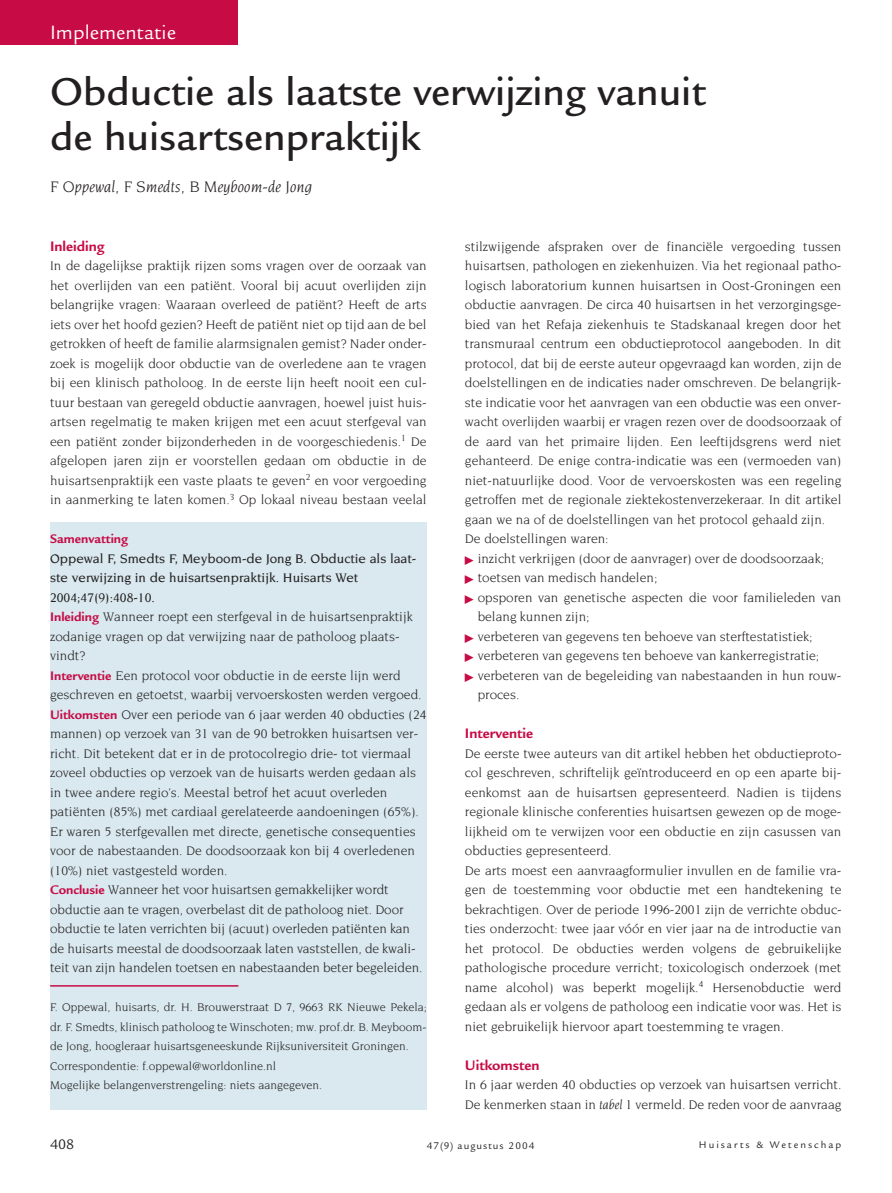
<style>
.page{position:relative;width:892px;height:1193px;background:#fff}
.page>*{position:absolute;margin:0;border:0;box-sizing:border-box;transform-origin:0 0}
.t1{font:500 42px/45px "Legacy Sans";color:#231f20}
.t2{font:21px "Legacy Sans";color:#fff}
.t3{font:italic 16.5px "Novarese";color:#231f20}
.t4{font:700 15px "Legacy Sans";color:#c70b45}
.t5{font:15px "Legacy Sans";color:#231f20}
.t6{font:13.5px/19.5px "Novarese";color:#231f20}
.t7{font:700 13.5px "Legacy Sans";color:#c70b45}
.t8{font:12px/19.5px "Novarese";color:#231f20}
.t9{font:10.5px "Legacy Sans";letter-spacing:.19em;color:#231f20}
.t10{font:10.5px "Legacy Sans";letter-spacing:.1em;color:#231f20}
.s1{font-weight:500}
.s2{font-family:"Legacy Sans";font-weight:700;color:#c70b45}
.s3{font-family:"Universal Newswith Comm Pi";font-size:9px;color:#c70b45}
.s4{font-style:italic}
</style>
<div class="page">
<svg style="left:0;top:0;width:427px;height:1110px"></svg>
<h2 class="t2" style="left:50px;top:24px;width:127px">Implementatie</h2>
<h1 class="t1" style="left:50px;top:72px;width:657px">Obductie als laatste verwijzing vanuit de huisartsenpraktijk</h1>
<p class="t3" style="left:50px;top:180px;width:263px">F Oppewal, F Smedts, B Meyboom-de Jong</p>
<p class="t4" style="left:50px;top:240px;width:56px">Inleiding</p>
<p class="t6" style="left:50px;top:257px;width:378px;text-align:justify">In de dagelijkse praktijk rijzen soms vragen over de oorzaak van het overlijden van een patiënt. Vooral bij acuut overlijden zijn belangrijke vragen: Waaraan overleed de patiënt? Heeft de arts iets over het hoofd gezien? Heeft de patiënt niet op tijd aan de bel getrokken of heeft de familie alarmsignalen gemist? Nader onder&shy;zoek is mogelijk door obductie van de overledene aan te vragen bij een klinisch patholoog. In de eerste lijn heeft nooit een cul&shy;tuur bestaan van geregeld obductie aanvragen, hoewel juist huis&shy;artsen regelmatig te maken krijgen met een acuut sterfgeval van een patiënt zonder bijzonderheden in de voorgeschiedenis.<sup>1</sup> De afgelopen jaren zijn er voorstellen gedaan om obductie in de huisartsenpraktijk een vaste plaats te geven<sup>2</sup> en voor vergoeding in aanmerking te laten komen.<sup>3</sup> Op lokaal niveau bestaan veelal</p>
<p class="t7" style="left:50px;top:533px;width:80px">Samenvatting</p>
<p class="t6" style="left:50px;top:549px;width:378px"><span class="s1">Oppewal F, Smedts F, Meyboom-de Jong B. Obductie als laat&shy;ste verwijzing in de huisartsenpraktijk. Huisarts Wet 2004;47(9):408-10.<br></span><span class="s2">Inleiding</span> Wanneer roept een sterfgeval in de huisartsenpraktijk zodanige vragen op dat verwijzing naar de patholoog plaats&shy;vindt?<br><span class="s2">Interventie</span> Een protocol voor obductie in de eerste lijn werd geschreven en getoetst, waarbij vervoerskosten werden vergoed.<br><span class="s2">Uitkomsten</span> Over een periode van 6 jaar werden 40 obducties (24 mannen) op verzoek van 31 van de 90 betrokken huisartsen ver&shy;richt. Dit betekent dat er in de protocolregio drie- tot viermaal zoveel obducties op verzoek van de huisarts werden gedaan als in twee andere regio’s. Meestal betrof het acuut overleden patiënten (85%) met cardiaal gerelateerde aandoeningen (65%).<br>Er waren 5 sterfgevallen met directe, genetische consequenties voor de nabestaanden. De doodsoorzaak kon bij 4 overledenen (10%) niet vastgesteld worden.<br><span class="s2">Conclusie</span> Wanneer het voor huisartsen gemakkelijker wordt obductie aan te vragen, overbelast dit de patholoog niet. Door obductie te laten verrichten bij (acuut) overleden patiënten kan de huisarts meestal de doodsoorzaak laten vaststellen, de kwali&shy;teit van zijn handelen toetsen en nabestaanden beter begeleiden.</p>
<p class="t8" style="left:50px;top:998px;width:378px">F. Oppewal, huisarts, dr. H. Brouwerstraat D 7, 9663 RK Nieuwe Pekela; dr. F. Smedts, klinisch patholoog te Winschoten; mw. prof.dr. B. Meyboom&shy;de Jong, hoogleraar huisartsgeneeskunde Rijksuniversiteit Groningen.<br>Correspondentie: f.oppewal@worldonline.nl<br>Mogelijke belangenverstrengeling: niets aangegeven.</p>
<p class="t6" style="left:465px;top:237px;width:378px">stilzwijgende afspraken over de financiële vergoeding tussen huisartsen, pathologen en ziekenhuizen. Via het regionaal patho&shy;logisch laboratorium kunnen huisartsen in Oost-Groningen een obductie aanvragen. De circa 40 huisartsen in het verzorgingsge&shy;bied van het Refaja ziekenhuis te Stadskanaal kregen door het transmuraal centrum een obductieprotocol aangeboden. In dit protocol, dat bij de eerste auteur opgevraagd kan worden, zijn de doelstellingen en de indicaties nader omschreven. De belangrijk&shy;ste indicatie voor het aanvragen van een obductie was een onver&shy;wacht overlijden waarbij er vragen rezen over de doodsoorzaak of de aard van het primaire lijden. Een leeftijdsgrens werd niet gehanteerd. De enige contra-indicatie was een (vermoeden van) niet-natuurlijke dood. Voor de vervoerskosten was een regeling getroffen met de regionale ziektekostenverzekeraar. In dit artikel gaan we na of de doelstellingen van het protocol gehaald zijn.<br>De doelstellingen waren:</p>
<p class="t6" style="left:465px;top:549px;width:360px"><span class="s3">-</span> inzicht verkrijgen (door de aanvrager) over de doodsoorzaak;</p>
<p class="t6" style="left:465px;top:569px;width:194px"><span class="s3">-</span> toetsen van medisch handelen;</p>
<p class="t6" style="left:477px;top:588px;width:365px;text-indent:-13px"><span class="s3">-</span> opsporen van genetische aspecten die voor familieleden van belang kunnen zijn;</p>
<p class="t6" style="left:465px;top:627px;width:349px"><span class="s3">-</span> verbeteren van gegevens ten behoeve van sterftestatistiek;</p>
<p class="t6" style="left:465px;top:647px;width:356px"><span class="s3">-</span> verbeteren van gegevens ten behoeve van kankerregistratie;</p>
<p class="t6" style="left:477px;top:666px;width:365px;text-indent:-13px"><span class="s3">-</span> verbeteren van de begeleiding van nabestaanden in hun rouw&shy;proces.</p>
<p class="t4" style="left:465px;top:727px;width:70px">Interventie</p>
<p class="t6" style="left:465px;top:744px;width:378px">De eerste twee auteurs van dit artikel hebben het obductieproto&shy;col geschreven, schriftelijk geïntroduceerd en op een aparte bij&shy;eenkomst aan de huisartsen gepresenteerd. Nadien is tijdens regionale klinische conferenties huisartsen gewezen op de moge&shy;lijkheid om te verwijzen voor een obductie en zijn casussen van obducties gepresenteerd.<br>De arts moest een aanvraagformulier invullen en de familie vra&shy;gen de toestemming voor obductie met een handtekening te bekrachtigen. Over de periode 1996-2001 zijn de verrichte obduc&shy;ties onderzocht: twee jaar vóór en vier jaar na de introductie van het protocol. De obducties werden volgens de gebruikelijke pathologische procedure verricht; toxicologisch onderzoek (met name alcohol) was beperkt mogelijk.<sup>4</sup> Hersenobductie werd gedaan als er volgens de patholoog een indicatie voor was. Het is niet gebruikelijk hiervoor apart toestemming te vragen.</p>
<p class="t4" style="left:465px;top:1059px;width:76px">Uitkomsten</p>
<p class="t6" style="left:465px;top:1076px;width:378px">In 6 jaar werden 40 obducties op verzoek van huisartsen verricht.<br>De kenmerken staan in <span class="s4">tabel 1</span> vermeld. De reden voor de aanvraag</p>
<p class="t5" style="left:50px;top:1138px;width:26px">408</p>
<p class="t10" style="left:426px;top:1141px;width:109px">47(9) augustus 2004</p>
<p class="t9" style="left:699px;top:1141px;width:144px">Huisarts &amp; Wetenschap</p>
</div>
